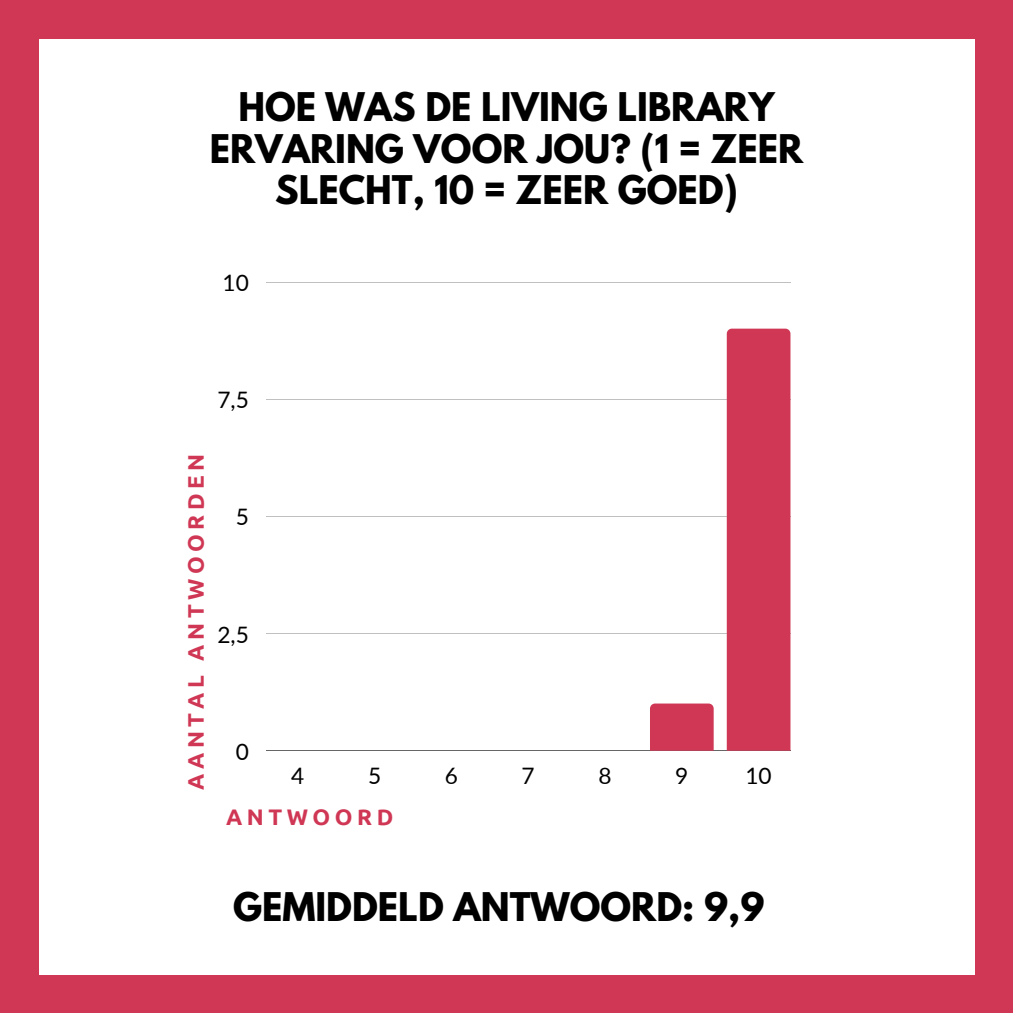
<style>
.page{position:relative;width:1013px;height:1013px;background:#fff}
.page>*{position:absolute;margin:0;border:0;box-sizing:border-box;transform-origin:0 0}
.t1{font:700 35px/41.2px "League Spartan";color:#000;text-align:center}
.t2{font:22.62px "Lato";color:#000}
.t3{font:700 22.5px "Ubuntu";letter-spacing:.2em;color:#cf3754}
</style>
<div class="page">
<div style="left:0;top:0;width:1012px;height:1012px;background:#cf3754"></div>
<div style="left:39px;top:39px;width:935px;height:935px;background:#fff"></div>
<hr style="left:266px;top:282px;width:524px;height:1px;background:#000">
<hr style="left:266px;top:399px;width:524px;height:1px;background:#000">
<hr style="left:266px;top:516px;width:524px;height:1px;background:#000">
<hr style="left:266px;top:633px;width:524px;height:1px;background:#000">
<hr style="left:266px;top:750px;width:524px;height:1px;background:#000">
<div style="left:650px;top:703px;width:63px;height:47px;background:#cf3754"></div>
<div style="left:726px;top:328px;width:64px;height:422px;background:#cf3754"></div>
<p class="t1" style="left:210px;top:91px;width:594px">HOE WAS DE LIVING LIBRARY<br>ERVARING VOOR JOU? (1 = ZEER<br>SLECHT, 10 = ZEER GOED)</p>
<p class="t2" style="left:222px;top:269px;width:28px">10</p>
<p class="t2" style="left:217px;top:386px;width:33px">7,5</p>
<p class="t3" style="left:183px;top:789px;width:337px;rotate:-90deg">AANTAL ANTWOORDEN</p>
<p class="t2" style="left:236px;top:503px;width:15px">5</p>
<p class="t2" style="left:217px;top:620px;width:33px">2,5</p>
<p class="t2" style="left:236px;top:737px;width:15px">0</p>
<p class="t2" style="left:291px;top:762px;width:15px">4</p>
<p class="t2" style="left:368px;top:762px;width:15px">5</p>
<p class="t2" style="left:445px;top:762px;width:15px">6</p>
<p class="t2" style="left:521px;top:762px;width:15px">7</p>
<p class="t2" style="left:598px;top:762px;width:15px">8</p>
<p class="t2" style="left:675px;top:762px;width:15px">9</p>
<p class="t2" style="left:745px;top:762px;width:28px">10</p>
<p class="t3" style="left:226px;top:803px;width:169px">ANTWOORD</p>
<p class="t1" style="left:233px;top:890px;width:533px">GEMIDDELD ANTWOORD: 9,9</p>
</div>
